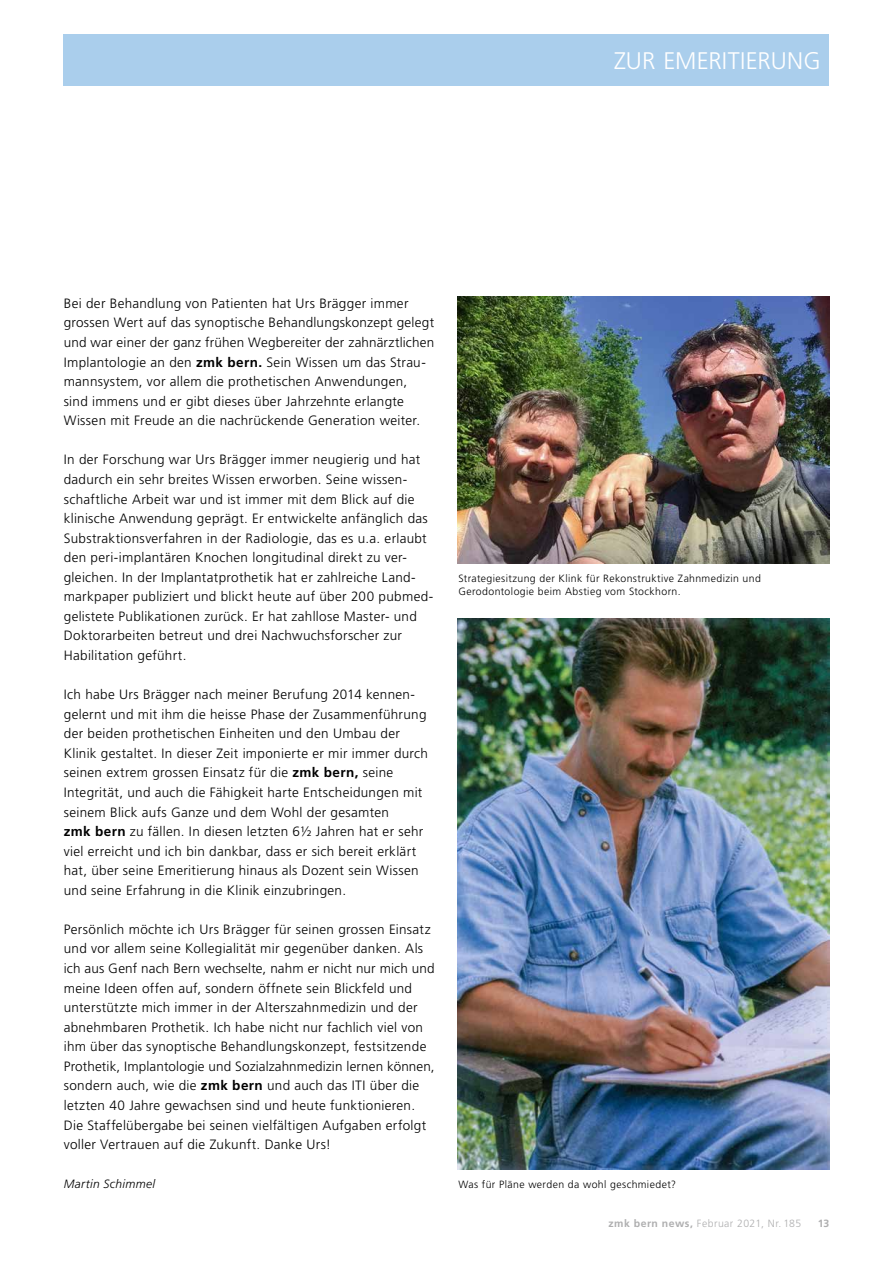
<style>
.page{position:relative;width:893px;height:1263px;background:#fff}
.page>*{position:absolute;margin:0;border:0;box-sizing:border-box;transform-origin:0 0}
.t1{font:300 24px "Frutiger";letter-spacing:.01em;color:#fff}
.t2{font:300 13.5px/19.5px "Frutiger";letter-spacing:.02em;color:#000}
.t3{font:italic 300 12px "Frutiger";letter-spacing:.025em;color:#000}
.t4{font:300 10.5px/12.8px "Frutiger";letter-spacing:.035em;color:#000}
.t5{font:300 10.5px "Frutiger";letter-spacing:.04em;color:#afafb0}
.t6{font:700 10.5px "Frutiger";color:#afafb0}
.s1{font-weight:700}
</style>
<div class="page">
<div style="left:64px;top:34px;width:765px;height:51px;background:#aaceec"></div>
<img style="left:458px;top:619px;width:371px;height:550px">
<img style="left:458px;top:296px;width:371px;height:267px">
<h1 class="t1" style="left:614px;top:47px;width:208px">ZUR EMERITIERUNG</h1>
<p class="t2" style="left:64px;top:293px;width:372px">Bei der Behandlung von Patienten hat Urs Brägger immer grossen Wert auf das synoptische Behandlungskonzept gelegt und war einer der ganz frühen Wegbereiter der zahnärztlichen Implantologie an den <span class="s1">zmk bern.</span> Sein Wissen um das Strau&shy;mannsystem, vor allem die prothetischen Anwendungen, sind immens und er gibt dieses über Jahrzehnte erlangte Wissen mit Freude an die nachrückende Generation weiter.</p>
<p class="t2" style="left:64px;top:450px;width:371px">In der Forschung war Urs Brägger immer neugierig und hat dadurch ein sehr breites Wissen erworben. Seine wissen&shy;schaftliche Arbeit war und ist immer mit dem Blick auf die klinische Anwendung geprägt. Er entwickelte anfänglich das Substraktionsverfahren in der Radiologie, das es u.a. erlaubt den peri-implantären Knochen longitudinal direkt zu ver&shy;gleichen. In der Implantatprothetik hat er zahlreiche Land&shy;markpaper publiziert und blickt heute auf über 200 pubmed&shy;gelistete Publikationen zurück. Er hat zahllose Master- und Doktorarbeiten betreut und drei Nachwuchsforscher zur Habilitation geführt.</p>
<p class="t2" style="left:64px;top:685px;width:366px">Ich habe Urs Brägger nach meiner Berufung 2014 kennen&shy;gelernt und mit ihm die heisse Phase der Zusammenführung der beiden prothetischen Einheiten und den Umbau der Klinik gestaltet. In dieser Zeit imponierte er mir immer durch seinen extrem grossen Einsatz für die <span class="s1">zmk bern,</span> seine Integrität, und auch die Fähigkeit harte Entscheidungen mit seinem Blick aufs Ganze und dem Wohl der gesamten<br><span class="s1">zmk bern</span> zu fällen. In diesen letzten 6½ Jahren hat er sehr viel erreicht und ich bin dankbar, dass er sich bereit erklärt hat, über seine Emeritierung hinaus als Dozent sein Wissen und seine Erfahrung in die Klinik einzubringen.</p>
<p class="t2" style="left:64px;top:919px;width:372px">Persönlich möchte ich Urs Brägger für seinen grossen Einsatz und vor allem seine Kollegialität mir gegenüber danken. Als ich aus Genf nach Bern wechselte, nahm er nicht nur mich und meine Ideen offen auf, sondern öffnete sein Blickfeld und unterstützte mich immer in der Alterszahnmedizin und der abnehmbaren Prothetik. Ich habe nicht nur fachlich viel von ihm über das synoptische Behandlungskonzept, festsitzende Prothetik, Implantologie und Sozialzahnmedizin lernen können, sondern auch, wie die <span class="s1">zmk bern</span> und auch das ITI über die letzten 40 Jahre gewachsen sind und heute funktionieren.<br>Die Staffelübergabe bei seinen vielfältigen Aufgaben erfolgt voller Vertrauen auf die Zukunft. Danke Urs!</p>
<p class="t3" style="left:64px;top:1177px;width:93px">Martin Schimmel</p>
<p class="t4" style="left:458px;top:572px;width:304px">Strategiesitzung der Klink für Rekonstruktive Zahnmedizin und<br>Gerodontologie beim Abstieg vom Stockhorn.</p>
<p class="t4" style="left:458px;top:1178px;width:219px">Was für Pläne werden da wohl geschmiedet?</p>
<p class="t5" style="left:608px;top:1218px;width:194px"><span class="s1">zmk bern news,</span> Februar 2021, Nr. 185</p>
<p class="t6" style="left:818px;top:1217px;width:13px">13</p>
</div>
